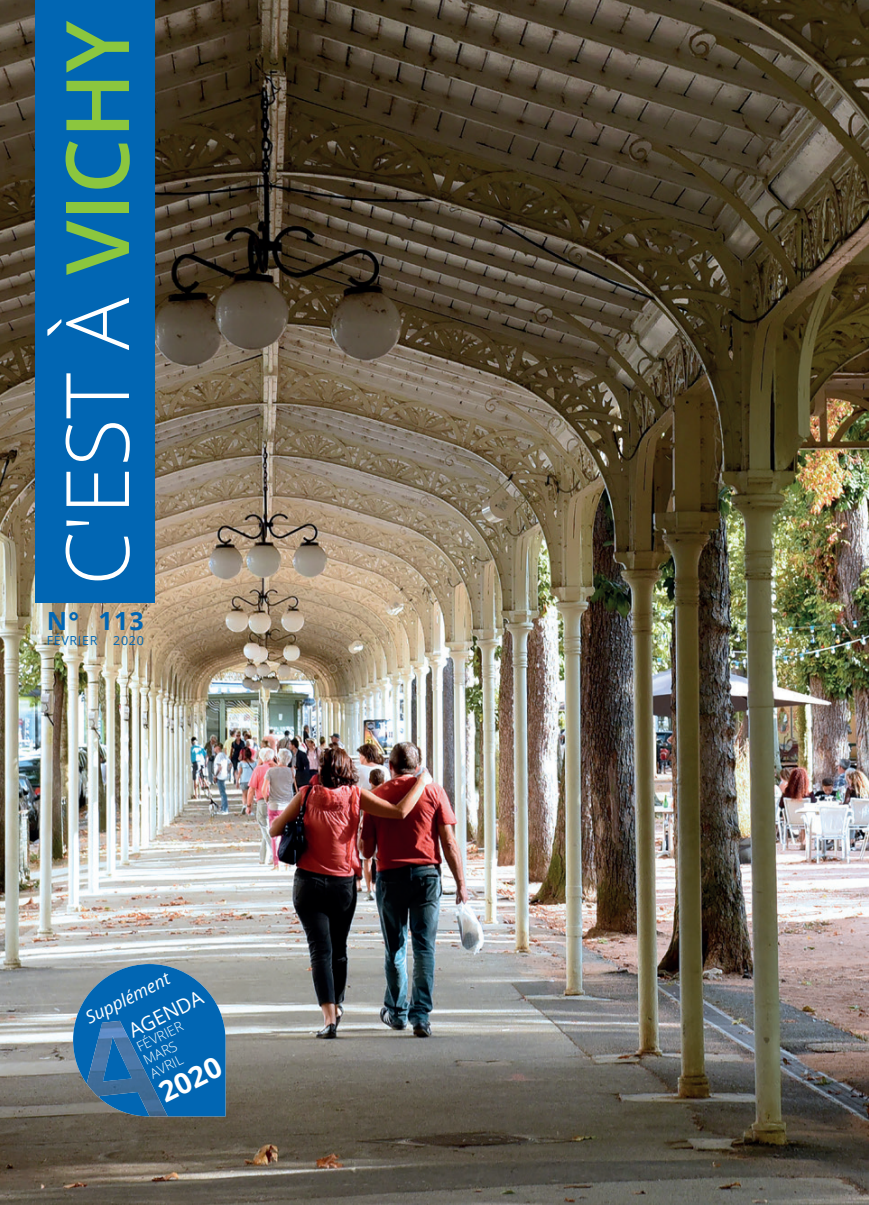
<style>
.page{position:relative;width:869px;height:1205px;background:#fff}
.page>*{position:absolute;margin:0;border:0;box-sizing:border-box;transform-origin:0 0}
.t1{font:300 87.5px "Open Sans";color:#fff}
.t2{font:700 28.88px "Open Sans";color:#fff}
.t3{font:700 25px "Open Sans";color:#0166b3}
.t4{font:20px "Open Sans";color:#fff}
.t5{font:italic 17.5px "Open Sans";color:#fff}
.t6{font:300 13.75px/15px "Open Sans";color:#fff}
.t7{font:12.5px "Open Sans";letter-spacing:.05em;color:#0166b3}
.s1{font-weight:600;color:#8bc63e}
</style>
<div class="page">
<img style="left:0;top:0;width:868px;height:1205px">
<div style="left:35px;top:0;width:120px;height:602px;background:#0166b3"></div>
<svg style="left:73px;top:964px;width:152px;height:152px;background:#236fab"></svg>
<h1 class="t1" style="left:37px;top:586px;width:566px;rotate:-90deg">C'EST À <span class="s1">VICHY</span></h1>
<h3 class="t3" style="left:47px;top:603px;width:98px">N° 113</h3>
<p class="t7" style="left:47px;top:632px;width:52px">FÉVRIER</p>
<p class="t7" style="left:113px;top:632px;width:32px">2020</p>
<p class="t5" style="left:81px;top:1008px;width:94px;rotate:-27deg">Supplément</p>
<h3 class="t4" style="left:123px;top:1020px;width:82px;rotate:-27deg">AGENDA</h3>
<p class="t6" style="left:134px;top:1040px;width:52px;rotate:-27deg">FÉVRIER<br>MARS<br>AVRIL</p>
<h2 class="t2" style="left:151px;top:1076px;width:67px;rotate:-27deg">2020</h2>
</div>
